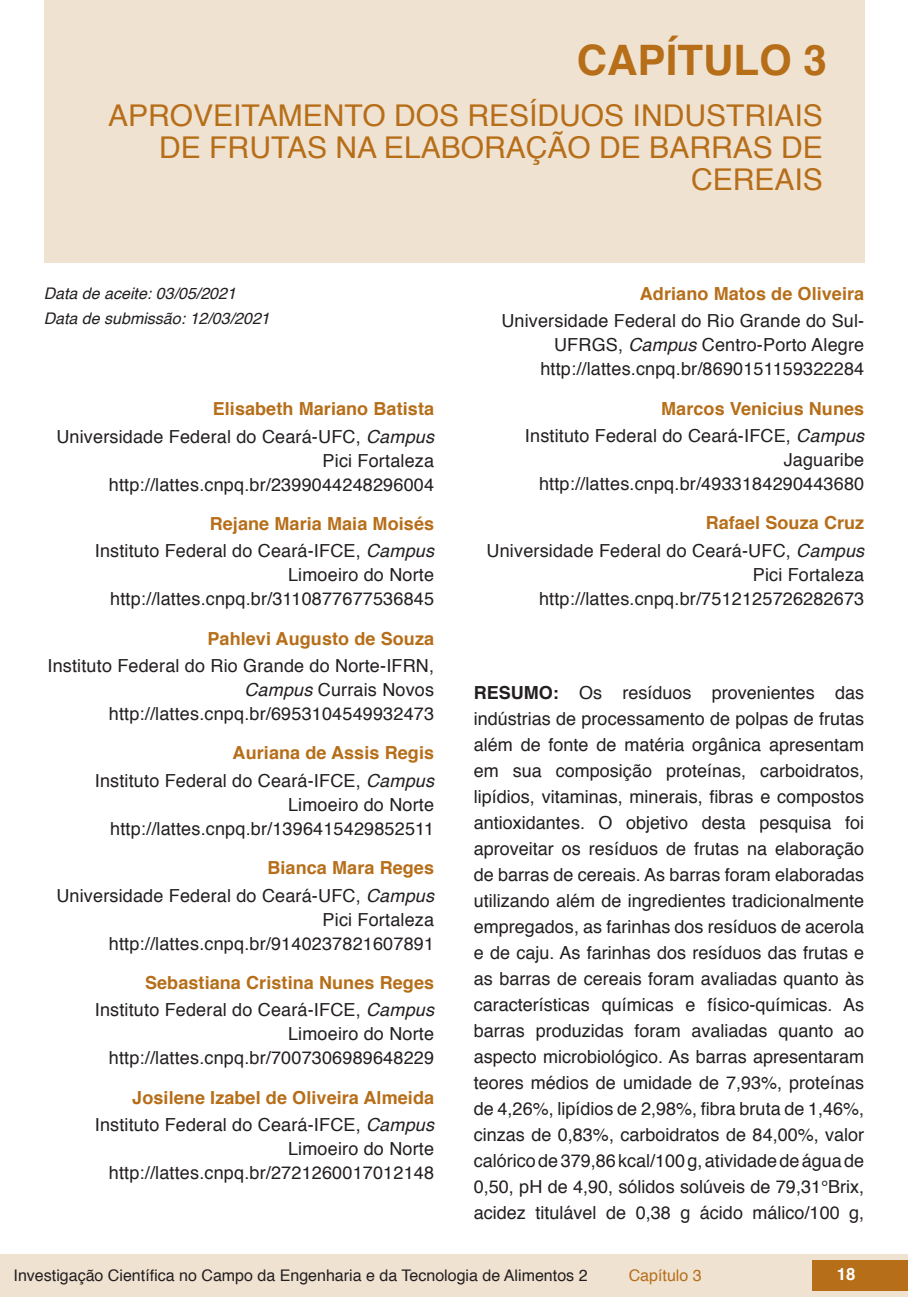
<style>
.page{position:relative;width:908px;height:1304px;background:#fff}
.page>*{position:absolute;margin:0;border:0;box-sizing:border-box;transform-origin:0 0}
.capítulos{font:700 42px "Helvetica";color:#b66e19}
.nome_artigos{font:30px/32px "Helvetica";color:#b66e19;text-align:right}
.info_autores{font:18px/24px "Helvetica";letter-spacing:.01em;color:#231f20;text-align:right}
.Resumos_e_PC_TXT{font:18px/26px "Helvetica";color:#231f20;text-align:justify}
.nome_autores{font:700 18px "Helvetica";letter-spacing:.005em;color:#b66e19}
.t1{font:700 16.8px "Helvetica";color:#fff}
.t2{font:16px "Helvetica";color:#231f20}
.data{font:italic 16px "Helvetica";color:#231f20}
.t3{font:16px "Helvetica";color:#b66e19}
.s1{font-style:italic}
.s2{font-weight:700}
</style>
<div class="page">
<div style="left:0;top:1254px;width:906px;height:43px;background:#f0e2d1"></div>
<div style="left:812px;top:1261px;width:95px;height:30px;background:#b66e19"></div>
<div style="left:44px;top:0;width:819px;height:263px;background:#f0e2d1"></div>
<p class="capítulos" style="left:576px;top:26px;width:251px">CAPÍTULO 3</p>
<p class="nome_artigos" style="left:108px;top:101px;width:716px">APROVEITAMENTO DOS RESÍDUOS INDUSTRIAIS<br>DE FRUTAS NA ELABORAÇÃO DE BARRAS DE<br>CEREAIS</p>
<p class="data" style="left:44px;top:280px;width:194px">Data de aceite: 03/05/2021</p>
<p class="data" style="left:44px;top:306px;width:227px">Data de submissão: 12/03/2021</p>
<p class="nome_autores" style="left:212px;top:395px;width:223px">Elisabeth Mariano Batista</p>
<p class="info_autores" style="left:56px;top:425px;width:379px">Universidade Federal do Ceará-UFC, <span class="s1">Campus<br></span>Pici Fortaleza</p>
<p class="info_autores" style="left:109px;top:473px;width:326px">http://lattes.cnpq.br/2399044248296004</p>
<p class="nome_autores" style="left:210px;top:509px;width:226px">Rejane Maria Maia Moisés</p>
<p class="info_autores" style="left:95px;top:540px;width:340px">Instituto Federal do Ceará-IFCE, <span class="s1">Campus<br></span>Limoeiro do Norte</p>
<p class="info_autores" style="left:110px;top:588px;width:325px">http://lattes.cnpq.br/3110877677536845</p>
<p class="nome_autores" style="left:207px;top:624px;width:228px">Pahlevi Augusto de Souza</p>
<p class="info_autores" style="left:47px;top:654px;width:388px">Instituto Federal do Rio Grande do Norte-IFRN,<br><span class="s1">Campus</span> Currais Novos</p>
<p class="info_autores" style="left:109px;top:702px;width:326px">http://lattes.cnpq.br/6953104549932473</p>
<p class="nome_autores" style="left:232px;top:739px;width:203px">Auriana de Assis Regis</p>
<p class="info_autores" style="left:95px;top:769px;width:340px">Instituto Federal do Ceará-IFCE, <span class="s1">Campus<br></span>Limoeiro do Norte</p>
<p class="info_autores" style="left:110px;top:817px;width:325px">http://lattes.cnpq.br/1396415429852511</p>
<p class="nome_autores" style="left:267px;top:853px;width:168px">Bianca Mara Reges</p>
<p class="info_autores" style="left:56px;top:884px;width:379px">Universidade Federal do Ceará-UFC, <span class="s1">Campus<br></span>Pici Fortaleza</p>
<p class="info_autores" style="left:109px;top:932px;width:326px">http://lattes.cnpq.br/9140237821607891</p>
<p class="nome_autores" style="left:145px;top:968px;width:290px">Sebastiana Cristina Nunes Reges</p>
<p class="info_autores" style="left:95px;top:998px;width:340px">Instituto Federal do Ceará-IFCE, <span class="s1">Campus<br></span>Limoeiro do Norte</p>
<p class="info_autores" style="left:109px;top:1046px;width:326px">http://lattes.cnpq.br/7007306989648229</p>
<p class="nome_autores" style="left:132px;top:1083px;width:303px">Josilene Izabel de Oliveira Almeida</p>
<p class="info_autores" style="left:95px;top:1113px;width:340px">Instituto Federal do Ceará-IFCE, <span class="s1">Campus<br></span>Limoeiro do Norte</p>
<p class="info_autores" style="left:109px;top:1161px;width:326px">http://lattes.cnpq.br/2721260017012148</p>
<p class="nome_autores" style="left:639px;top:279px;width:226px">Adriano Matos de Oliveira</p>
<p class="info_autores" style="left:501px;top:310px;width:364px">Universidade Federal do Rio Grande do Sul-<br>UFRGS, <span class="s1">Campus</span> Centro-Porto Alegre</p>
<p class="info_autores" style="left:540px;top:358px;width:325px">http://lattes.cnpq.br/8690151159322284</p>
<p class="nome_autores" style="left:661px;top:394px;width:204px">Marcos Venicius Nunes</p>
<p class="info_autores" style="left:524px;top:424px;width:340px">Instituto Federal do Ceará-IFCE, <span class="s1">Campus<br></span>Jaguaribe</p>
<p class="info_autores" style="left:539px;top:472px;width:326px">http://lattes.cnpq.br/4933184290443680</p>
<p class="nome_autores" style="left:705px;top:509px;width:160px">Rafael Souza Cruz</p>
<p class="info_autores" style="left:486px;top:539px;width:379px">Universidade Federal do Ceará-UFC, <span class="s1">Campus<br></span>Pici Fortaleza</p>
<p class="info_autores" style="left:539px;top:587px;width:326px">http://lattes.cnpq.br/7512125726282673</p>
<p class="Resumos_e_PC_TXT" style="left:473px;top:680px;width:392px"><span class="s2">RESUMO:</span> Os resíduos provenientes das indústrias de processamento de polpas de frutas além de fonte de matéria orgânica apresentam em sua composição proteínas, carboidratos, lipídios, vitaminas, minerais, fibras e compostos antioxidantes. O objetivo desta pesquisa foi aproveitar os resíduos de frutas na elaboração de barras de cereais. As barras foram elaboradas utilizando além de ingredientes tradicionalmente empregados, as farinhas dos resíduos de acerola e de caju. As farinhas dos resíduos das frutas e as barras de cereais foram avaliadas quanto às características químicas e físico-químicas. As barras produzidas foram avaliadas quanto ao aspecto microbiológico. As barras apresentaram teores médios de umidade de 7,93%, proteínas de 4,26%, lipídios de 2,98%, fibra bruta de 1,46%, cinzas de 0,83%, carboidratos de 84,00%, valor calórico de 379,86 kcal/100 g, atividade de água de 0,50, pH de 4,90, sólidos solúveis de 79,31°Brix, acidez titulável de 0,38 g ácido málico/100 g,</p>
<p class="t2" style="left:14px;top:1263px;width:575px">Investigação Científica no Campo da Engenharia e da Tecnologia de Alimentos 2</p>
<p class="t3" style="left:628px;top:1263px;width:74px">Capítulo 3</p>
<p class="t1" style="left:836px;top:1261px;width:20px">18</p>
</div>
